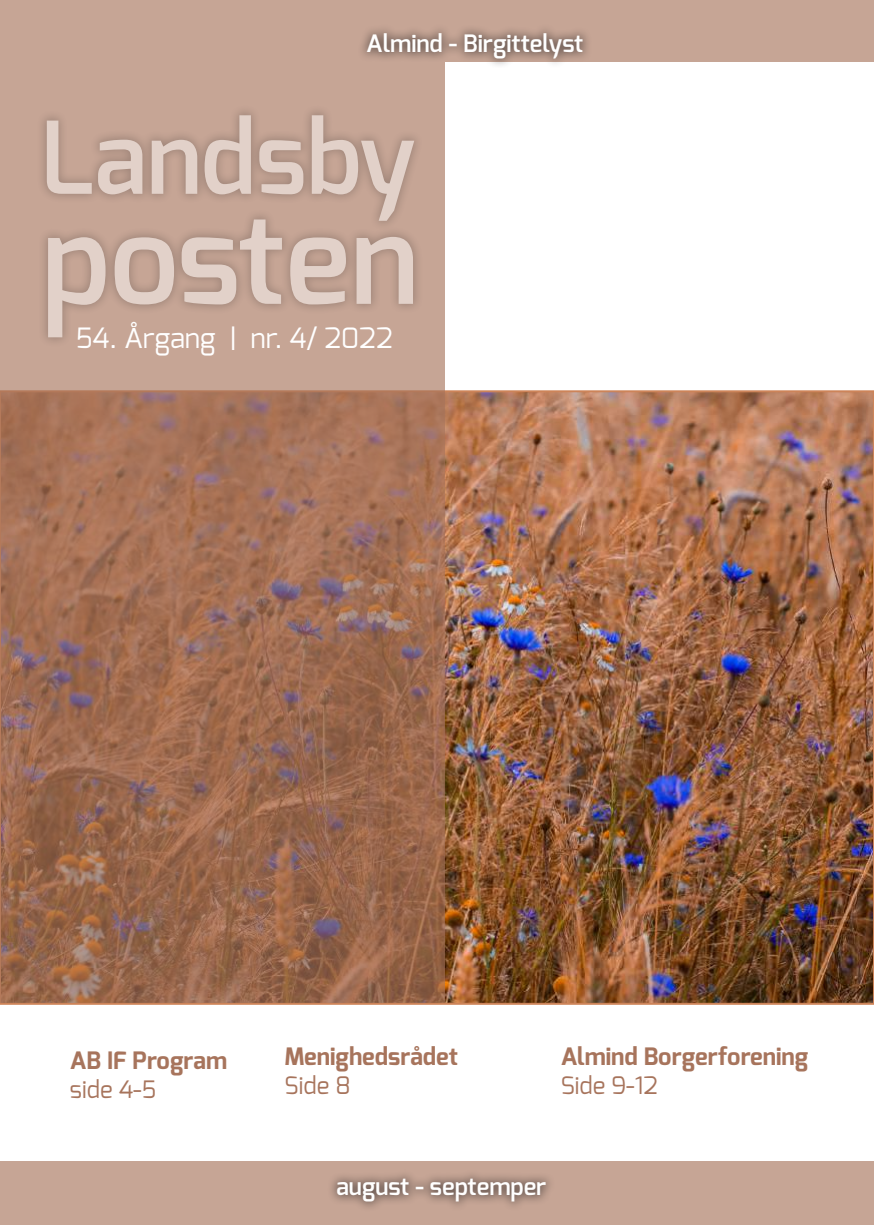
<style>
.page{position:relative;width:874px;height:1225px;background:#fff}
.page>*{position:absolute;margin:0;border:0;box-sizing:border-box;transform-origin:0 0}
.t1{font:28px "Exo";color:#fff}
.t2{font:700 24px "Exo";color:#a7745c}
.t3{font:600 24px "Exo";color:#fff}
.t4{font:24px "Exo";color:#a7745c}
</style>
<div class="page">
<img style="left:444px;top:393px;width:426px;height:608px">
<svg style="left:0;top:62px;width:444px;height:940px;background:#a4755d"></svg>
<div style="left:36px;top:104px;width:388px;height:128px;background:#231f20;opacity:.5"></div>
<svg style="left:47px;top:115px;width:367px;height:94px;background:#c9ada1"></svg>
<div style="left:37px;top:209px;width:386px;height:139px;background:#231f20;opacity:.5"></div>
<svg style="left:48px;top:219px;width:365px;height:118px;background:#caafa1"></svg>
<div style="left:0;top:0;width:873px;height:62px;background:#c6a595"></div>
<div style="left:0;top:1161px;width:873px;height:64px;background:#c6a595"></div>
<div style="left:326px;top:1168px;width:230px;height:44px;background:#231f20;opacity:.5"></div>
<div style="left:356px;top:23px;width:236px;height:47px;background:#231f20;opacity:.5"></div>
<p class="t3" style="left:366px;top:28px;width:218px">Almind - Birgittelyst</p>
<p class="t1" style="left:76px;top:320px;width:318px">54. Årgang | nr. 4/ 2022</p>
<p class="t2" style="left:70px;top:1045px;width:158px">AB IF Program</p>
<p class="t4" style="left:70px;top:1073px;width:88px">side 4-5</p>
<p class="t2" style="left:284px;top:1040px;width:175px">Menighedsrådet</p>
<p class="t4" style="left:284px;top:1069px;width:67px">Side 8</p>
<p class="t2" style="left:560px;top:1040px;width:249px">Almind Borgerforening</p>
<p class="t4" style="left:560px;top:1069px;width:99px">Side 9-12</p>
<p class="t3" style="left:336px;top:1171px;width:211px">august - septemper</p>
</div>
